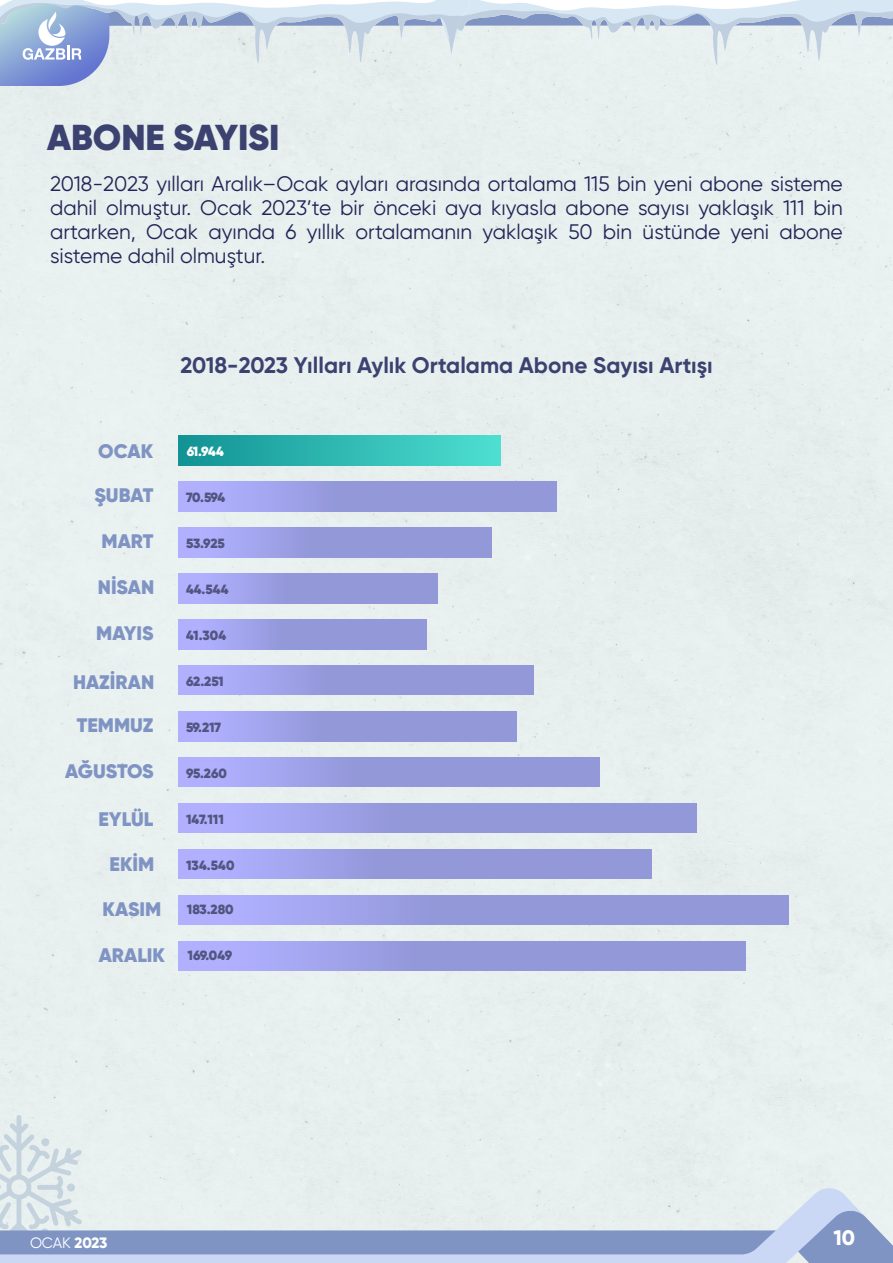
<style>
.page{position:relative;width:893px;height:1263px;background:#fff}
.page>*{position:absolute;margin:0;border:0;box-sizing:border-box;transform-origin:0 0}
.t1{font:900 36px "Gilroy";color:#3c4270}
.t2{font:700 22.5px "Gilroy";color:#3c4270}
.t3{font:21px/24px "Gilroy";color:#1f2554;text-align:justify}
.t4{font:800 21px "Gilroy";color:#fff}
.t5{font:900 19.65px "Gilroy";color:#8094c4}
.t6{font:900 19.65px "Gilroy";letter-spacing:-.02em;color:#8094c4}
.t7{font:15px "Gilroy";color:#fff}
.t8{font:900 13.35px "Gilroy";letter-spacing:-.005em;color:#525580}
.t9{font:900 13.35px "Gilroy";color:#fff}
.s1{font-weight:800}
</style>
<div class="page">
<div style="left:0;top:86px;width:893px;height:1123px;background:#e8efef"></div>
<div style="left:0;top:1115px;width:781px;height:73px;background:#e8efef"></div>
<svg style="left:865px;top:1209px;width:28px;height:54px;background:#abbad6"></svg>
<svg style="left:0;top:1188px;width:865px;height:75px;background:#c1cde1"></svg>
<svg style="left:0;top:65px;width:893px;height:21px;background:#dce4eb"></svg>
<svg style="left:0;top:0;width:893px;height:65px;background:#d4dfea"></svg>
<div style="left:178px;top:436px;width:322px;height:29px;background:linear-gradient(to right,#119294,#4edfd1)"></div>
<div style="left:178px;top:482px;width:378px;height:29px;background:linear-gradient(to right,#ababf8,#8b91ce)"></div>
<div style="left:178px;top:528px;width:313px;height:29px;background:linear-gradient(to right,#ababf8,#8a91ce)"></div>
<div style="left:178px;top:574px;width:259px;height:29px;background:linear-gradient(to right,#abacf8,#8a91ce)"></div>
<div style="left:178px;top:620px;width:248px;height:29px;background:linear-gradient(to right,#ababf8,#8b91ce)"></div>
<div style="left:178px;top:665px;width:356px;height:30px;background:linear-gradient(to right,#aaabf8,#8b91ce)"></div>
<div style="left:178px;top:711px;width:338px;height:30px;background:linear-gradient(to right,#ababf8,#8b91ce)"></div>
<div style="left:178px;top:757px;width:421px;height:30px;background:linear-gradient(to right,#ababf8,#8b91ce)"></div>
<div style="left:178px;top:803px;width:518px;height:30px;background:linear-gradient(to right,#aaabf8,#8b91ce)"></div>
<div style="left:178px;top:849px;width:473px;height:30px;background:linear-gradient(to right,#ababf8,#8b91ce)"></div>
<div style="left:178px;top:895px;width:610px;height:30px;background:linear-gradient(to right,#aaabf8,#8b91ce)"></div>
<div style="left:178px;top:941px;width:567px;height:30px;background:linear-gradient(to right,#ababf8,#8b91ce)"></div>
<h1 class="t1" style="left:47px;top:115px;width:234px">ABONE SAYISI</h1>
<p class="t3" style="left:50px;top:171px;width:794px">2018-2023 yılları Aralık–Ocak ayları arasında ortalama 115 bin yeni abone sisteme dahil olmuştur. Ocak 2023’te bir önceki aya kıyasla abone sayısı yaklaşık 111 bin artarken, Ocak ayında 6 yıllık ortalamanın yaklaşık 50 bin üstünde yeni abone sisteme dahil olmuştur.</p>
<p class="t2" style="left:180px;top:351px;width:534px">2018-2023 Yılları Aylık Ortalama Abone Sayısı Artışı</p>
<p class="t5" style="left:98px;top:438px;width:56px">OCAK</p>
<p class="t5" style="left:94px;top:483px;width:60px">ŞUBAT</p>
<p class="t5" style="left:101px;top:529px;width:53px">MART</p>
<p class="t5" style="left:98px;top:575px;width:58px">NİSAN</p>
<p class="t5" style="left:96px;top:621px;width:59px">MAYIS</p>
<p class="t5" style="left:73px;top:669px;width:83px">HAZİRAN</p>
<p class="t5" style="left:77px;top:713px;width:78px">TEMMUZ</p>
<p class="t6" style="left:65px;top:759px;width:90px">AĞUSTOS</p>
<p class="t5" style="left:98px;top:806px;width:56px">EYLÜL</p>
<p class="t5" style="left:110px;top:852px;width:46px">EKİM</p>
<p class="t5" style="left:102px;top:897px;width:60px">KASIM</p>
<p class="t5" style="left:99px;top:943px;width:68px">ARALIK</p>
<p class="t9" style="left:187px;top:443px;width:38px">61.944</p>
<p class="t8" style="left:186px;top:489px;width:41px">70.594</p>
<p class="t8" style="left:186px;top:535px;width:40px">53.925</p>
<p class="t8" style="left:186px;top:581px;width:44px">44.544</p>
<p class="t8" style="left:186px;top:627px;width:42px">41.304</p>
<p class="t8" style="left:186px;top:673px;width:39px">62.251</p>
<p class="t8" style="left:186px;top:719px;width:37px">59.217</p>
<p class="t8" style="left:186px;top:765px;width:42px">95.260</p>
<p class="t8" style="left:186px;top:811px;width:39px">147.111</p>
<p class="t8" style="left:186px;top:856px;width:50px">134.540</p>
<p class="t8" style="left:187px;top:901px;width:48px">183.280</p>
<p class="t8" style="left:188px;top:946px;width:46px">169.049</p>
<p class="t7" style="left:30px;top:1234px;width:79px">OCAK <span class="s1">2023</span></p>
<p class="t4" style="left:834px;top:1224px;width:23px">10</p>
</div>
